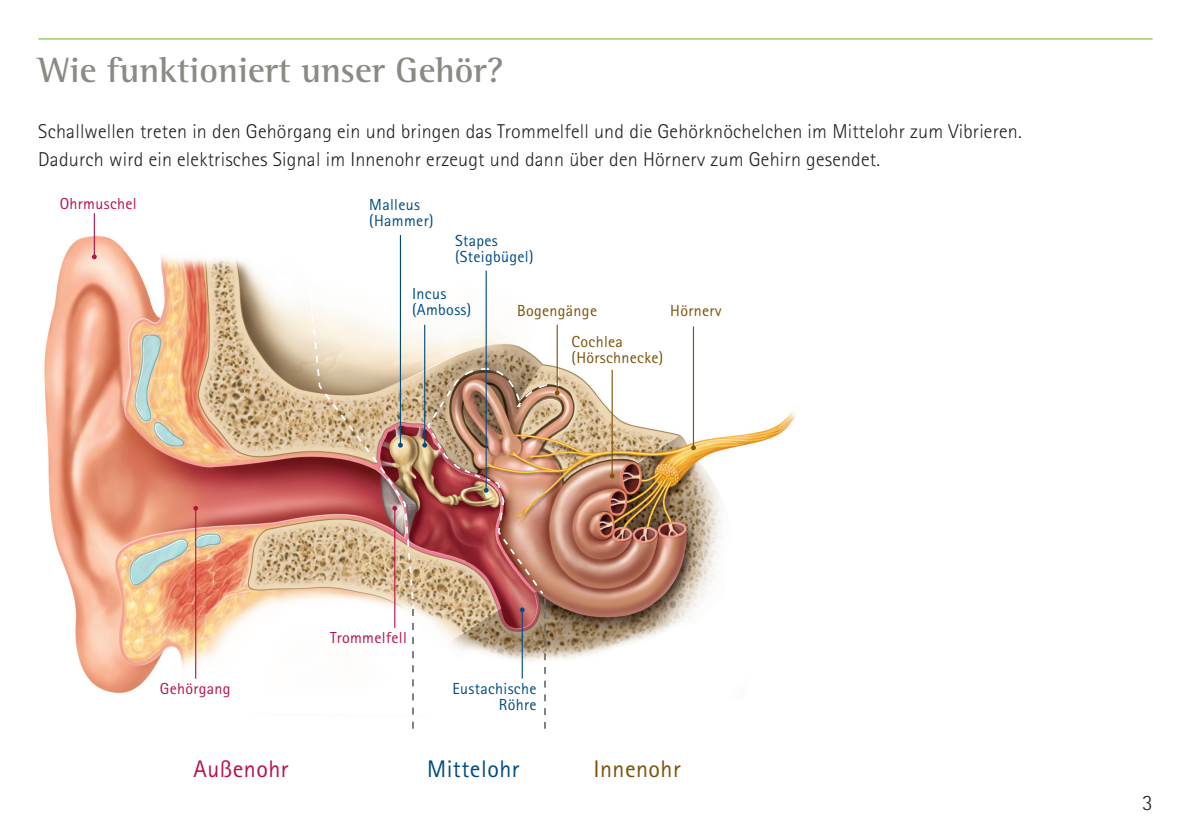
<style>
.page{position:relative;width:1191px;height:840px;background:#fff}
.page>*{position:absolute;margin:0;border:0;box-sizing:border-box;transform-origin:0 0}
.t1{font:700 36px "Rotis Semi Serif Pro";color:#8b8b83}
.t2{font:24px "Rotis Sans Serif Pro";letter-spacing:.02em;color:#014c83}
.t3{font:24px "Rotis Sans Serif Pro";letter-spacing:.02em;color:#b71246}
.t4{font:24px "Rotis Sans Serif Pro";letter-spacing:.02em;color:#7d5108}
.t5{font:300 22px "Rotis Sans Serif Pro";color:#231f20}
.t6{font:300 20px/28px "Rotis Sans Serif Pro";letter-spacing:.01em;color:#231f20}
.t7{font:16px/16px "Rotis Sans Serif Pro";letter-spacing:.02em;color:#014c83}
.t8{font:16px/16px "Rotis Sans Serif Pro";letter-spacing:.02em;color:#7d5108}
.t9{font:16px "Rotis Sans Serif Pro";letter-spacing:.02em;color:#b71246}
</style>
<div class="page">
<hr style="left:38px;top:38px;width:1114px;height:2px;background:#7fc241">
<img style="left:44px;top:213px;width:752px;height:481px">
<svg style="left:544px;top:598px;width:2px;height:130px"></svg>
<img style="left:426px;top:263px;width:133px;height:332px">
<svg style="left:92px;top:254px;width:5px;height:5px"></svg>
<hr style="left:94px;top:213px;width:1px;height:44px;background:#b71246">
<svg style="left:193px;top:505px;width:5px;height:5px"></svg>
<hr style="left:195px;top:508px;width:1px;height:170px;background:#b71246">
<svg style="left:306px;top:263px;width:109px;height:465px"></svg>
<hr style="left:400px;top:235px;width:1px;height:210px;background:#014c83">
<svg style="left:480px;top:475px;width:12px;height:17px"></svg>
<hr style="left:485px;top:270px;width:2px;height:220px;background:#014c83">
<svg style="left:555px;top:390px;width:4px;height:5px"></svg>
<hr style="left:556px;top:324px;width:2px;height:69px;background:#7d5108">
<svg style="left:691px;top:445px;width:5px;height:5px"></svg>
<hr style="left:693px;top:326px;width:1px;height:121px;background:#7d5108">
<svg style="left:610px;top:473px;width:4px;height:5px"></svg>
<hr style="left:611px;top:369px;width:2px;height:106px;background:#7d5108">
<svg style="left:422px;top:428px;width:21px;height:22px"></svg>
<hr style="left:424px;top:324px;width:1px;height:121px;background:#014c83">
<svg style="left:520px;top:607px;width:4px;height:5px"></svg>
<hr style="left:521px;top:609px;width:2px;height:69px;background:#014c83">
<h1 class="t1" style="left:38px;top:56px;width:466px">Wie funktioniert unser Gehör?</h1>
<p class="t6" style="left:38px;top:119px;width:985px">Schallwellen treten in den Gehörgang ein und bringen das Trommelfell und die Gehörknöchelchen im Mittelohr zum Vibrieren.<br>Dadurch wird ein elektrisches Signal im Innenohr erzeugt und dann über den Hörnerv zum Gehirn gesendet.</p>
<p class="t9" style="left:60px;top:197px;width:78px">Ohrmuschel</p>
<p class="t7" style="left:369px;top:198px;width:66px">Malleus (Hammer)</p>
<p class="t7" style="left:455px;top:234px;width:80px">Stapes (Steigbügel)</p>
<p class="t7" style="left:412px;top:287px;width:61px">Incus (Amboss)</p>
<p class="t8" style="left:517px;top:304px;width:81px">Bogengänge</p>
<p class="t8" style="left:670px;top:304px;width:53px">Hörnerv</p>
<p class="t8" style="left:571px;top:335px;width:93px">Cochlea (Hörschnecke)</p>
<p class="t9" style="left:160px;top:682px;width:72px">Gehörgang</p>
<p class="t9" style="left:330px;top:631px;width:78px">Trommelfell</p>
<p class="t7" style="left:452px;top:681px;width:86px;text-align:right">Eustachische<br>Röhre</p>
<p class="t3" style="left:194px;top:759px;width:96px">Außenohr</p>
<p class="t2" style="left:427px;top:759px;width:94px">Mittelohr</p>
<p class="t4" style="left:593px;top:759px;width:89px">Innenohr</p>
<p class="t5" style="left:1142px;top:794px;width:12px">3</p>
</div>
